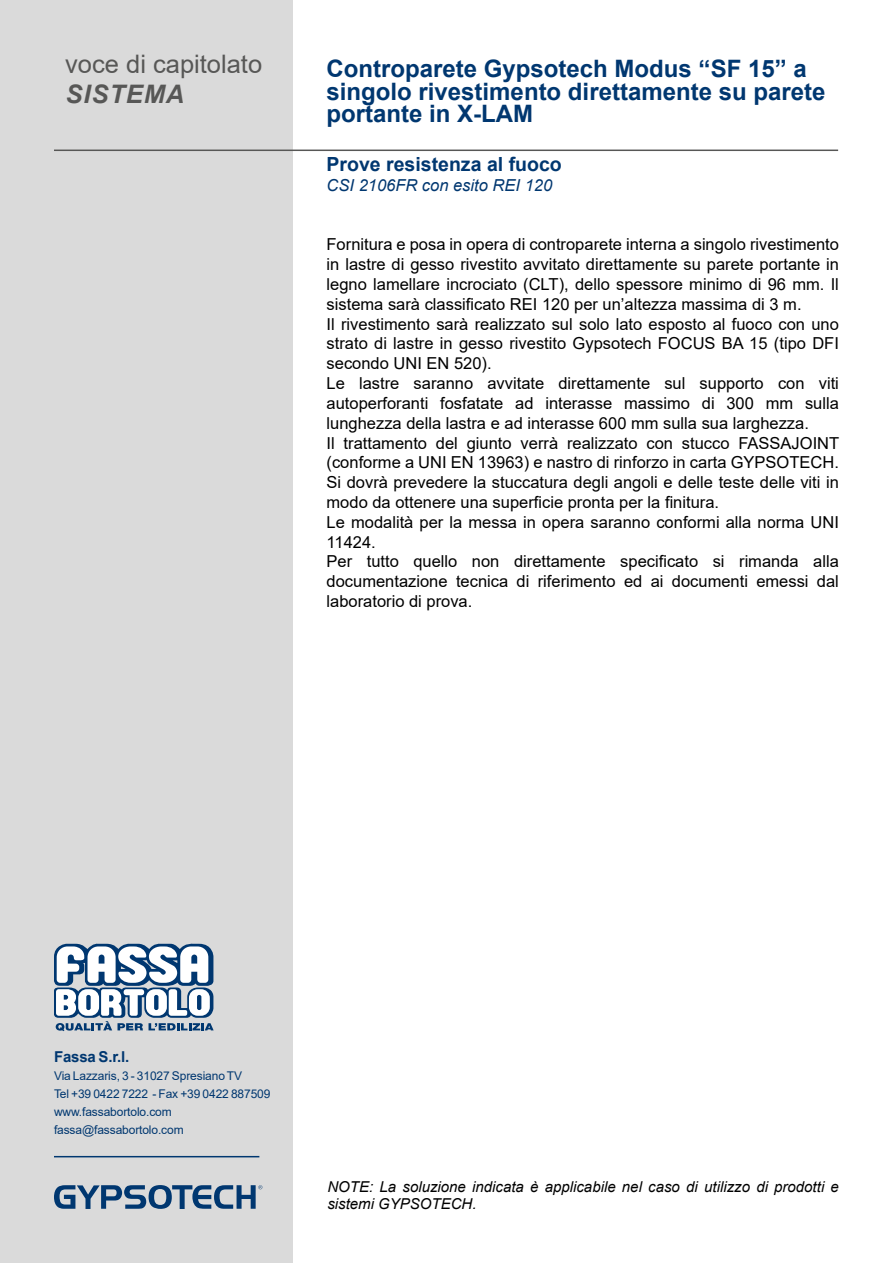
<style>
.page{position:relative;width:893px;height:1263px;background:#fff}
.page>*{position:absolute;margin:0;border:0;box-sizing:border-box;transform-origin:0 0}
.t1{font:25.5px "Arial";color:#575756}
.t2{font:italic 700 25.5px "Arial";letter-spacing:.035em;color:#575756}
.t3{font:700 24px/22.5px "Arial";color:#003770}
.t4{font:700 19.5px "Arial";color:#003770}
.t5{font:16.5px/19.8px "Arial";color:#000}
.t6{font:italic 16.5px "Arial";color:#003770}
.t7{font:italic 15px/16.5px "Arial";color:#000}
.t8{font:700 15px "Arial";letter-spacing:-.01em;color:#003770}
.t9{font:12px/18px "Arial";letter-spacing:-.01em;color:#003770}
</style>
<div class="page">
<div style="left:0;top:0;width:293px;height:1263px;background:#dadada"></div>
<svg style="left:54px;top:943px;width:160px;height:88px"></svg>
<svg style="left:54px;top:1185px;width:208px;height:24px"></svg>
<hr style="left:54px;top:1156px;width:205px;height:1px;background:#003770">
<hr style="left:54px;top:150px;width:784px;height:1px;background:#575756">
<h1 class="t1" style="left:65px;top:46px;width:199px">voce di capitolato</h1>
<h1 class="t2" style="left:66px;top:77px;width:120px">SISTEMA</h1>
<h2 class="t3" style="left:327px;top:58px;width:500px">Controparete Gypsotech Modus “SF 15” a singolo rivestimento direttamente su parete portante in X-LAM</h2>
<p class="t4" style="left:327px;top:151px;width:237px">Prove resistenza al fuoco</p>
<p class="t6" style="left:327px;top:175px;width:227px">CSI 2106FR con esito REI 120</p>
<p class="t5" style="left:327px;top:235px;width:514px">Fornitura e posa in opera di controparete interna a singolo rivestimento in lastre di gesso rivestito avvitato direttamente su parete portante in legno lamellare incrociato (CLT), dello spessore minimo di 96 mm. Il sistema sarà classificato REI 120 per un’altezza massima di 3 m.<br>Il rivestimento sarà realizzato sul solo lato esposto al fuoco con uno strato di lastre in gesso rivestito Gypsotech FOCUS BA 15 (tipo DFI secondo UNI EN 520).<br>Le lastre saranno avvitate direttamente sul supporto con viti autoperforanti fosfatate ad interasse massimo di 300 mm sulla lunghezza della lastra e ad interasse 600 mm sulla sua larghezza.<br>Il trattamento del giunto verrà realizzato con stucco FASSAJOINT (conforme a UNI EN 13963) e nastro di rinforzo in carta GYPSOTECH.<br>Si dovrà prevedere la stuccatura degli angoli e delle teste delle viti in modo da ottenere una superficie pronta per la finitura.<br>Le modalità per la messa in opera saranno conformi alla norma UNI 11424.<br>Per tutto quello non direttamente specificato si rimanda alla documentazione tecnica di riferimento ed ai documenti emessi dal laboratorio di prova.</p>
<p class="t8" style="left:54px;top:1046px;width:77px">Fassa S.r.l.</p>
<p class="t9" style="left:54px;top:1067px;width:218px">Via Lazzaris, 3 - 31027 Spresiano TV<br>Tel +39 0422 7222 - Fax +39 0422 887509 www.fassabortolo.com fassa@fassabortolo.com</p>
<p class="t7" style="left:327px;top:1179px;width:513px">NOTE: La soluzione indicata è applicabile nel caso di utilizzo di prodotti e sistemi GYPSOTECH.</p>
</div>
